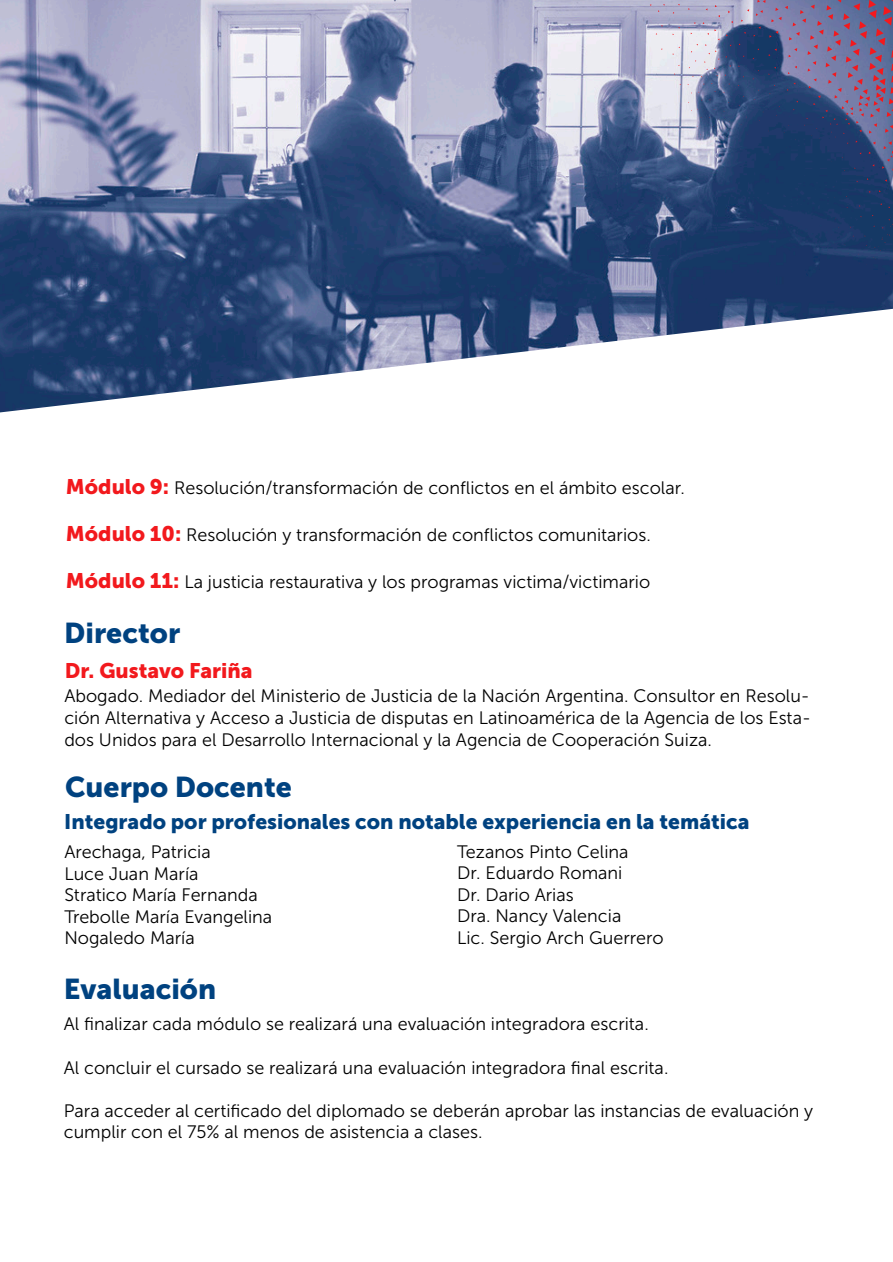
<style>
.page{position:relative;width:893px;height:1262px;background:#fff}
.page>*{position:absolute;margin:0;border:0;box-sizing:border-box;transform-origin:0 0}
.t1{font:28.5px "Museo Sans 900";color:#004280}
.t2{font:21px "Museo Sans 900";color:#004280}
.t3{font:21px "Museo Sans 900";color:#f2191d}
.t4{font:18px/21.6px "Museo Sans 300";color:#000}
.s1{font-family:"Museo Sans 900";font-size:21px;color:#f2191d}
</style>
<div class="page">
<img style="left:0;top:0;width:892px;height:412px">
<svg style="left:831px;top:215px;width:62px;height:51px;background:#1b3968"></svg>
<svg style="left:672px;top:47px;width:7px;height:8px"></svg>
<svg style="left:672px;top:27px;width:7px;height:8px"></svg>
<svg style="left:687px;top:0;width:206px;height:209px;background:#525f88"></svg>
<svg style="left:658px;top:4px;width:6px;height:8px"></svg>
<p class="t4" style="left:66px;top:477px;width:620px"><span class="s1">Módulo 9:</span> Resolución/transformación de conflictos en el ámbito escolar.</p>
<p class="t4" style="left:66px;top:524px;width:586px"><span class="s1">Módulo 10:</span> Resolución y transformación de conflictos comunitarios.</p>
<p class="t4" style="left:66px;top:571px;width:585px"><span class="s1">Módulo 11:</span> La justicia restaurativa y los programas victima/victimario</p>
<h1 class="t1" style="left:64px;top:616px;width:118px">Director</h1>
<p class="t3" style="left:65px;top:658px;width:189px">Dr. Gustavo Fariña</p>
<p class="t4" style="left:64px;top:685px;width:748px;text-align:justify">Abogado. Mediador del Ministerio de Justicia de la Nación Argentina. Consultor en Resolu&shy;ción Alternativa y Acceso a Justicia de disputas en Latinoamérica de la Agencia de los Esta&shy;dos Unidos para el Desarrollo Internacional y la Agencia de Cooperación Suiza.</p>
<h1 class="t1" style="left:65px;top:770px;width:228px">Cuerpo Docente</h1>
<p class="t2" style="left:64px;top:809px;width:686px">Integrado por profesionales con notable experiencia en la temática</p>
<p class="t4" style="left:64px;top:841px;width:209px">Arechaga, Patricia<br>Luce Juan María<br>Stratico María Fernanda<br>Trebolle María Evangelina<br>Nogaledo María</p>
<p class="t4" style="left:457px;top:840px;width:208px">Tezanos Pinto Celina<br>Dr. Eduardo Romani<br>Dr. Dario Arias<br>Dra. Nancy Valencia<br>Lic. Sergio Arch Guerrero</p>
<h1 class="t1" style="left:64px;top:972px;width:154px">Evaluación</h1>
<p class="t4" style="left:64px;top:1013px;width:586px">Al finalizar cada módulo se realizará una evaluación integradora escrita.</p>
<p class="t4" style="left:64px;top:1056px;width:606px">Al concluir el cursado se realizará una evaluación integradora final escrita.</p>
<p class="t4" style="left:64px;top:1100px;width:751px">Para acceder al certificado del diplomado se deberán aprobar las instancias de evaluación y cumplir con el 75% al menos de asistencia a clases.</p>
</div>
